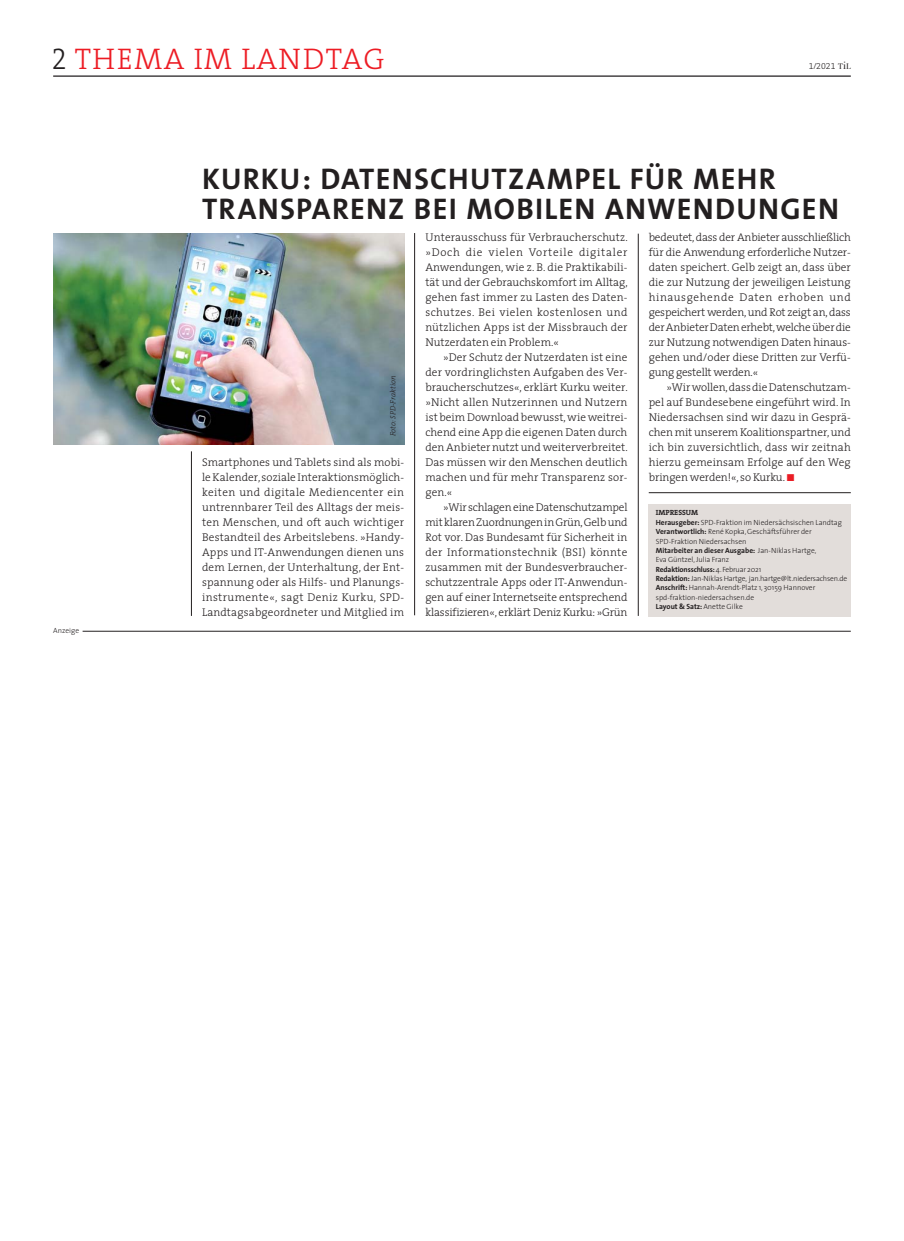
<style>
.page{position:relative;width:904px;height:1241px;background:#fff}
.page>*{position:absolute;margin:0;border:0;box-sizing:border-box;transform-origin:0 0}
.t1{font:30px/30px "The Sans Bold Caps";letter-spacing:.04em;color:#231f20}
.t2{font:30px "The Serif Light Caps";letter-spacing:.05em;color:#ed1c24}
.t3{font:300 11.25px/15px "The Serif";letter-spacing:.005em;color:#231f20;text-align:justify}
.t4{font:8.75px "The Serif Light Expert";color:#231f20}
.t5{font:300 7.5px/9.4px "The Sans";color:#231f20}
.t6{font:italic 300 7.5px "The Serif";letter-spacing:.005em;color:#231f20}
.t7{font:700 7.5px "The Serif";color:#231f20}
.s1{color:#231f20}
.s2{font-family:"Bodoni";font-size:8.5px}
.s3{font-family:"Bodoni";font-size:11.25px}
.s4{font-family:"European Pi Three";font-weight:400;font-size:10px;color:#ea1d25}
.s5{font-weight:700}
</style>
<div class="page">
<hr style="left:53px;top:75px;width:797px;height:2px;background:#231f20">
<hr style="left:83px;top:631px;width:767px;height:1px;background:#231f20">
<hr style="left:648px;top:492px;width:202px;height:1px;background:#231f20">
<hr style="left:638px;top:234px;width:1px;height:381px;background:#231f20">
<hr style="left:414px;top:233px;width:1px;height:382px;background:#231f20">
<hr style="left:191px;top:451px;width:1px;height:164px;background:#231f20">
<div style="left:648px;top:504px;width:202px;height:112px;background:#e2ddda"></div>
<img style="left:53px;top:234px;width:351px;height:210px">
<h1 class="t2" style="left:51px;top:41px;width:335px"><span class="s1">2</span> THEMA IM LANDTAG</h1>
<p class="t4" style="left:809px;top:60px;width:43px">1/2021 <span class="s2">T</span><span class="s3">i</span><span class="s2">L</span></p>
<h1 class="t1" style="left:202px;top:163px;width:638px">KURKU: DATENSCHUTZAMPEL FÜR MEHR<br>TRANSPARENZ BEI MOBILEN ANWENDUNGEN</h1>
<p class="t5" style="left:53px;top:626px;width:27px">Anzeige</p>
<p class="t6" style="left:389px;top:436px;width:62px;rotate:-90deg">Foto: SPD-Fraktion</p>
<p class="t3" style="left:202px;top:455px;width:203px">Smartphones und Tablets sind als mobi&shy;le Kalender, soziale Interaktionsmöglich&shy;keiten und digitale Mediencenter ein untrennbarer Teil des Alltags der meis&shy;ten Menschen, und oft auch wichtiger Bestandteil des Arbeitslebens. »Handy-Apps und IT-Anwendungen dienen uns dem Lernen, der Unterhaltung, der Ent&shy;spannung oder als Hilfs- und Planungs&shy;instrumente«, sagt Deniz Kurku, SPD-Landtagsabgeordneter und Mitglied im</p>
<p class="t3" style="left:425px;top:230px;width:204px">Unterausschuss für Verbraucherschutz. »Doch die vielen Vorteile digitaler Anwendungen, wie z. B. die Praktikabili&shy;tät und der Gebrauchskomfort im Alltag, gehen fast immer zu Lasten des Daten&shy;schutzes. Bei vielen kostenlosen und nützlichen Apps ist der Missbrauch der Nutzerdaten ein Problem.«</p>
<p class="t3" style="left:425px;top:350px;width:204px;text-indent:18px">»Der Schutz der Nutzerdaten ist eine der vordringlichsten Aufgaben des Ver&shy;braucherschutzes«, erklärt Kurku weiter. »Nicht allen Nutzerinnen und Nutzern ist beim Download bewusst, wie weitrei&shy;chend eine App die eigenen Daten durch den Anbieter nutzt und weiterverbreitet.<br>Das müssen wir den Menschen deutlich machen und für mehr Transparenz sor&shy;gen.«</p>
<p class="t3" style="left:425px;top:500px;width:204px;text-indent:18px">»Wir schlagen eine Datenschutzampel mit klaren Zuordnungen in Grün, Gelb und Rot vor. Das Bundesamt für Sicherheit in der Informationstechnik (BSI) könnte zusammen mit der Bundesverbraucher&shy;schutzzentrale Apps oder IT-Anwendun&shy;gen auf einer Internetseite entsprechend klassifizieren«, erklärt Deniz Kurku: »Grün</p>
<p class="t3" style="left:648px;top:230px;width:203px">bedeutet, dass der Anbieter ausschließlich für die Anwendung erforderliche Nutzer&shy;daten speichert. Gelb zeigt an, dass über die zur Nutzung der jeweiligen Leistung hinausgehende Daten erhoben und gespeichert werden, und Rot zeigt an, dass der Anbieter Daten erhebt, welche über die zur Nutzung notwendigen Daten hinaus&shy;gehen und/oder diese Dritten zur Verfü&shy;gung gestellt werden.«</p>
<p class="t3" style="left:648px;top:380px;width:203px;text-indent:18px">»Wir wollen, dass die Datenschutzam&shy;pel auf Bundesebene eingeführt wird. In Niedersachsen sind wir dazu in Gesprä&shy;chen mit unserem Koalitionspartner, und ich bin zuversichtlich, dass wir zeitnah hierzu gemeinsam Erfolge auf den Weg bringen werden!«, so Kurku. <span class="s4">-</span></p>
<p class="t7" style="left:656px;top:509px;width:44px">IMPRESSUM</p>
<p class="t5" style="left:656px;top:518px;width:193px"><span class="s5">Herausgeber:</span> SPD-Fraktion im Niedersächsischen Landtag <span class="s5">Verantwortlich:</span> René Kopka, Geschäftsführer der SPD-Fraktion Niedersachsen<br><span class="s5">Mitarbeiter an dieser Ausgabe:</span> Jan-Niklas Hartge,<br>Eva Güntzel, Julia Franz<br><span class="s5">Redaktionsschluss:</span> 4. Februar 2021<br><span class="s5">Redaktion:</span> Jan-Niklas Hartge, jan.hartge@lt.niedersachsen.de <span class="s5">Anschrift:</span> Hannah-Arendt-Platz 1, 30159 Hannover spd-fraktion-niedersachsen.de<br><span class="s5">Layout &amp; Satz:</span> Anette Gilke</p>
</div>
